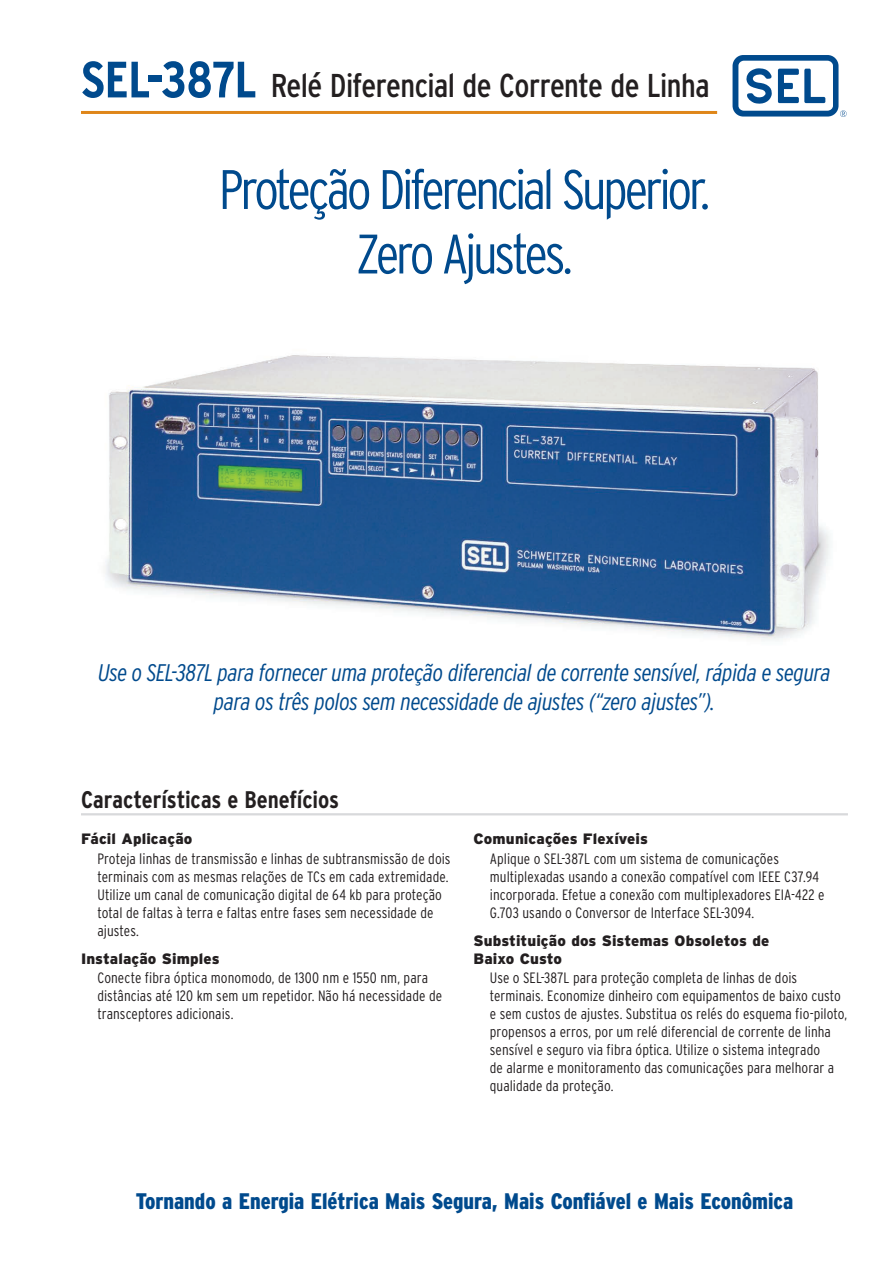
<style>
.page{position:relative;width:893px;height:1263px;background:#fff}
.page>*{position:absolute;margin:0;border:0;box-sizing:border-box;transform-origin:0 0}
.t1{font:300 condensed 55.5px/64.5px "Interstate";letter-spacing:-.065em;color:#004a8d;text-align:center}
.t2{font:condensed 33px "Interstate";letter-spacing:-.015em;color:#231f20}
.t3{font:italic 300 condensed 24px/28.8px "Interstate";letter-spacing:-.02em;color:#004a8d;text-align:center}
.t4{font:700 condensed 24px "Interstate";letter-spacing:-.005em;color:#231f20}
.t5{font:900 condensed 22.5px "Interstate";color:#004a8d}
.t6{font:300 condensed 15px/18px "Interstate";letter-spacing:.005em;color:#231f20}
.t7{font:900 15px/18px "Interstate";letter-spacing:.005em;color:#231f20}
.s1{font-weight:700;font-size:51px;color:#004a8d}
</style>
<div class="page">
<img style="left:105px;top:355px;width:725px;height:285px">
<svg style="left:732px;top:55px;width:115px;height:62px"></svg>
<hr style="left:81px;top:111px;width:636px;height:3px;background:#df8619">
<hr style="left:81px;top:813px;width:767px;height:2px;background:#d8d9db">
<h2 class="t2" style="left:81px;top:67px;width:630px"><span class="s1">SEL-387L</span> Relé Diferencial de Corrente de Linha</h2>
<h1 class="t1" style="left:219px;top:157px;width:493px">Proteção Diferencial Superior.<br>Zero Ajustes.</h1>
<h3 class="t3" style="left:98px;top:658px;width:734px">Use o SEL-387L para fornecer uma proteção diferencial de corrente sensível, rápida e segura para os três polos sem necessidade de ajustes (“zero ajustes”).</h3>
<h3 class="t4" style="left:81px;top:786px;width:259px">Características e Benefícios</h3>
<p class="t7" style="left:81px;top:829px;width:113px">Fácil Aplicação</p>
<p class="t6" style="left:97px;top:849px;width:355px">Proteja linhas de transmissão e linhas de subtransmissão de dois terminais com as mesmas relações de TCs em cada extremidade.<br>Utilize um canal de comunicação digital de 64 kb para proteção total de faltas à terra e faltas entre fases sem necessidade de ajustes.</p>
<p class="t7" style="left:81px;top:949px;width:140px">Instalação Simples</p>
<p class="t6" style="left:97px;top:969px;width:346px">Conecte fibra óptica monomodo, de 1300 nm e 1550 nm, para distâncias até 120 km sem um repetidor. Não há necessidade de transceptores adicionais.</p>
<p class="t7" style="left:473px;top:829px;width:176px">Comunicações Flexíveis</p>
<p class="t6" style="left:490px;top:849px;width:336px">Aplique o SEL-387L com um sistema de comunicações multiplexadas usando a conexão compatível com IEEE C37.94 incorporada. Efetue a conexão com multiplexadores EIA-422 e G.703 usando o Conversor de Interface SEL-3094.</p>
<p class="t7" style="left:473px;top:931px;width:297px">Substituição dos Sistemas Obsoletos de<br>Baixo Custo</p>
<p class="t6" style="left:490px;top:969px;width:359px">Use o SEL-387L para proteção completa de linhas de dois terminais. Economize dinheiro com equipamentos de baixo custo e sem custos de ajustes. Substitua os relés do esquema fio-piloto, propensos a erros, por um relé diferencial de corrente de linha sensível e seguro via fibra óptica. Utilize o sistema integrado<br>de alarme e monitoramento das comunicações para melhorar a qualidade da proteção.</p>
<h3 class="t5" style="left:136px;top:1188px;width:659px">Tornando a Energia Elétrica Mais Segura, Mais Confiável e Mais Econômica</h3>
</div>
